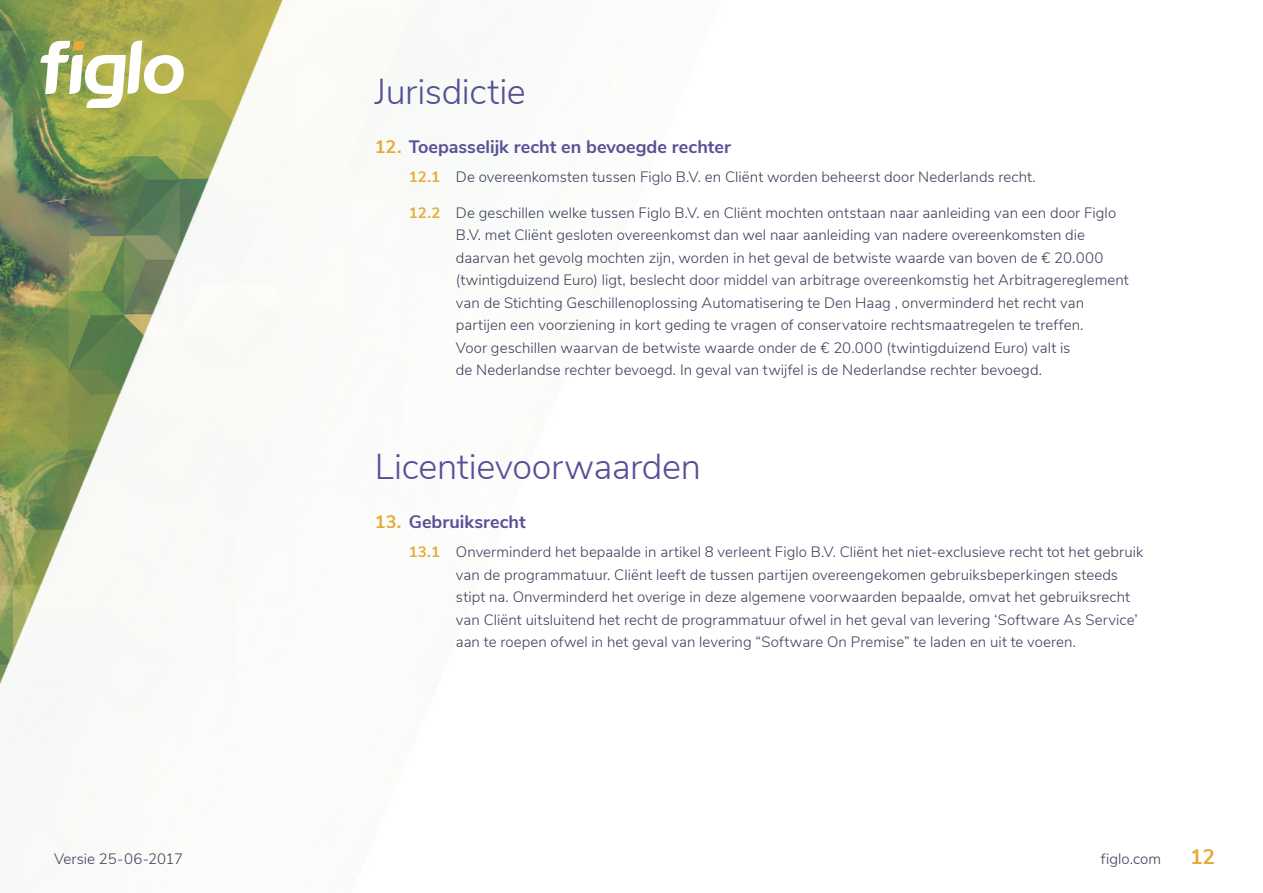
<style>
.page{position:relative;width:1263px;height:893px;background:#fff}
.page>*{position:absolute;margin:0;border:0;box-sizing:border-box;transform-origin:0 0}
.Section_Head{font:300 36px "Nunito Sans";letter-spacing:-.01em;color:#575096}
.t1{font:700 21px "Nunito Sans";color:#e7aa37}
.t2{font:700 18px "Nunito Sans";color:#575096}
.t3{font:300 15px/22.5px "Nunito Sans";letter-spacing:.005em;color:#3a4059}
.s1{color:#e7aa37}
.s2{font-weight:700;color:#e7aa37}
</style>
<div class="page">
<img style="left:0;top:0;width:415px;height:749px">
<svg style="left:40px;top:39px;width:144px;height:69px"></svg>
<p class="Section_Head" style="left:375px;top:65px;width:152px">Jurisdictie</p>
<p class="t2" style="left:375px;top:133px;width:357px"><span class="s1">12.</span> Toepasselijk recht en bevoegde rechter</p>
<p class="t3" style="left:409px;top:164px;width:629px"><span class="s2">12.1</span> De overeenkomsten tussen Figlo B.V. en Cliënt worden beheerst door Nederlands recht.</p>
<p class="t3" style="left:456px;top:200px;width:674px;text-indent:-47px"><span class="s2">12.2</span> De geschillen welke tussen Figlo B.V. en Cliënt mochten ontstaan naar aanleiding van een door Figlo B.V. met Cliënt gesloten overeenkomst dan wel naar aanleiding van nadere overeenkomsten die daarvan het gevolg mochten zijn, worden in het geval de betwiste waarde van boven de € 20.000 (twintigduizend Euro) ligt, beslecht door middel van arbitrage overeenkomstig het Arbitragereglement van de Stichting Geschillenoplossing Automatisering te Den Haag , onverminderd het recht van partijen een voorziening in kort geding te vragen of conservatoire rechtsmaatregelen te treffen.<br>Voor geschillen waarvan de betwiste waarde onder de € 20.000 (twintigduizend Euro) valt is<br>de Nederlandse rechter bevoegd. In geval van twijfel is de Nederlandse rechter bevoegd.</p>
<p class="Section_Head" style="left:375px;top:440px;width:328px">Licentievoorwaarden</p>
<p class="t2" style="left:375px;top:508px;width:152px"><span class="s1">13.</span> Gebruiksrecht</p>
<p class="t3" style="left:456px;top:540px;width:689px;text-indent:-47px"><span class="s2">13.1</span> Onverminderd het bepaalde in artikel 8 verleent Figlo B.V. Cliënt het niet-exclusieve recht tot het gebruik van de programmatuur. Cliënt leeft de tussen partijen overeengekomen gebruiksbeperkingen steeds stipt na. Onverminderd het overige in deze algemene voorwaarden bepaalde, omvat het gebruiksrecht van Cliënt uitsluitend het recht de programmatuur ofwel in het geval van levering ‘Software As Service’ aan te roepen ofwel in het geval van levering “Software On Premise” te laden en uit te voeren.</p>
<p class="t3" style="left:54px;top:847px;width:131px">Versie 25-06-2017</p>
<p class="t3" style="left:1101px;top:847px;width:62px">figlo.com</p>
<h2 class="t1" style="left:1190px;top:841px;width:27px">12</h2>
</div>
